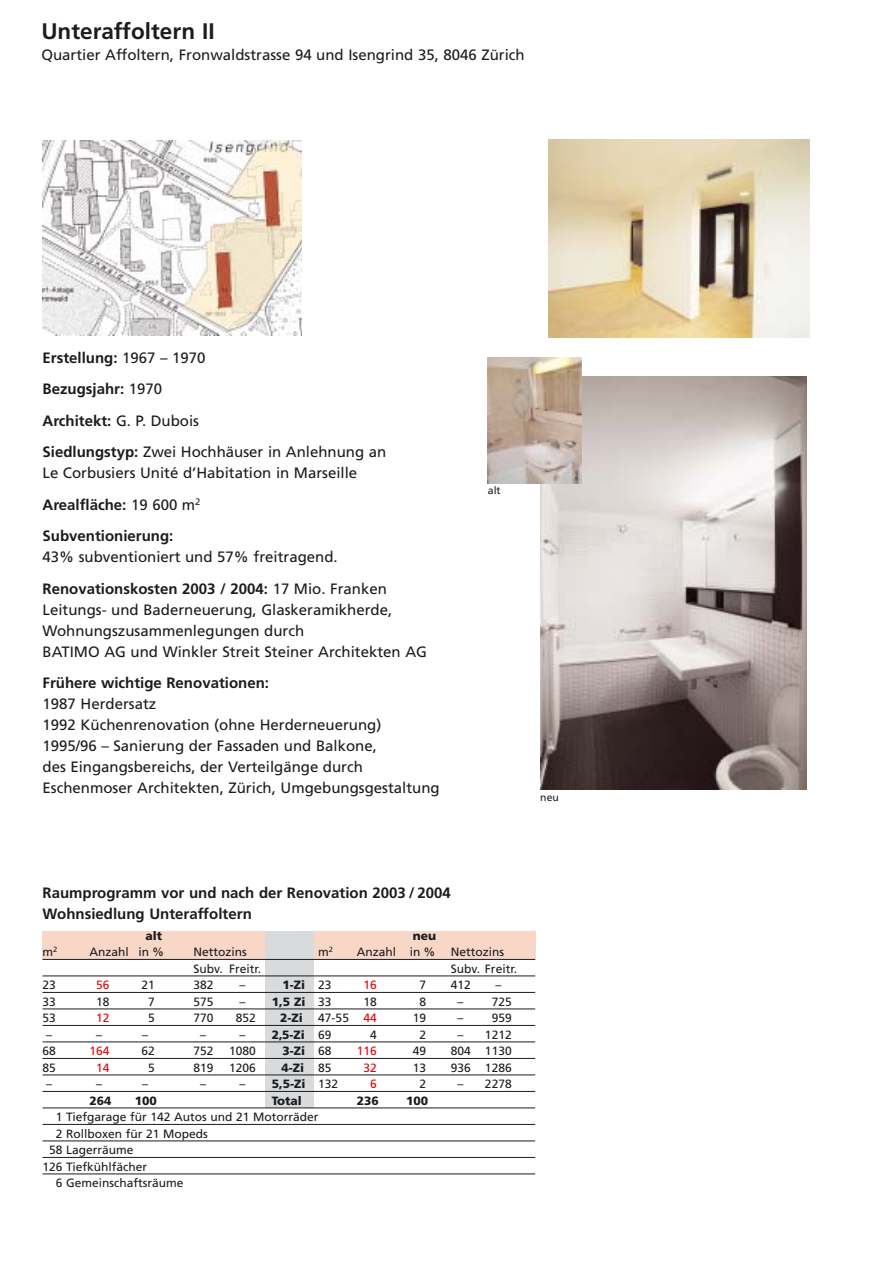
<style>
.page{position:relative;width:893px;height:1263px;background:#fff}
.page>*{position:absolute;margin:0;border:0;box-sizing:border-box;transform-origin:0 0}
.t1{font:700 22.5px "Frutiger";color:#1b1c20}
.t2{font:15px/31.5px "Frutiger";color:#1b1c20}
.t3{font:700 15px/21px "Frutiger";color:#1b1c20}
.t4{font:12px "Frutiger";color:#1b1c20}
.t5{font:900 12px "Frutiger";color:#1b1c20}
.t6{font:12px "Frutiger";color:#e60007}
.t7{font:10.5px "Frutiger";color:#1b1c20}
.s1{font-weight:700}
.s2{font-weight:400}
.s3{color:#e60007}
</style>
<div class="page">
<div style="left:265px;top:931px;width:49px;height:177px;background:#d8dadc"></div>
<div style="left:43px;top:931px;width:222px;height:29px;background:#f9d7c7"></div>
<div style="left:314px;top:931px;width:221px;height:29px;background:#f9d7c7"></div>
<img style="left:548px;top:139px;width:261px;height:199px">
<img style="left:540px;top:376px;width:266px;height:414px">
<hr style="left:43px;top:959px;width:492px;height:1px;background:#1b1c20">
<hr style="left:43px;top:976px;width:492px;height:1px;background:#1b1c20">
<hr style="left:43px;top:992px;width:492px;height:1px;background:#1b1c20">
<hr style="left:43px;top:1009px;width:492px;height:1px;background:#1b1c20">
<hr style="left:43px;top:1025px;width:492px;height:1px;background:#1b1c20">
<hr style="left:43px;top:1042px;width:492px;height:1px;background:#1b1c20">
<hr style="left:43px;top:1058px;width:492px;height:1px;background:#1b1c20">
<hr style="left:43px;top:1075px;width:492px;height:1px;background:#1b1c20">
<hr style="left:43px;top:1091px;width:492px;height:1px;background:#1b1c20">
<hr style="left:43px;top:1108px;width:492px;height:1px;background:#1b1c20">
<hr style="left:43px;top:1124px;width:492px;height:1px;background:#1b1c20">
<hr style="left:43px;top:1141px;width:492px;height:1px;background:#1b1c20">
<hr style="left:43px;top:1157px;width:492px;height:1px;background:#1b1c20">
<hr style="left:43px;top:1174px;width:492px;height:1px;background:#1b1c20">
<img style="left:43px;top:140px;width:259px;height:195px">
<img style="left:487px;top:357px;width:95px;height:127px">
<h1 class="t1" style="left:41px;top:22px;width:175px">Unteraffoltern II</h1>
<p class="t2" style="left:41px;top:41px;width:485px">Quartier Affoltern, Fronwaldstrasse 94 und Isengrind 35, 8046 Zürich</p>
<p class="t2" style="left:43px;top:343px;width:345px"><span class="s1">Erstellung:</span> 1967 – 1970<br><span class="s1">Bezugsjahr:</span> 1970<br><span class="s1">Architekt:</span> G. P. Dubois<br><span class="s1">Siedlungstyp:</span> Zwei Hochhäuser in Anlehnung an</p>
<p class="t2" style="left:43px;top:459px;width:316px">Le Corbusiers Unité d’Habitation in Marseille<br><span class="s1">Arealfläche:</span> 19 600 m<sup>2<br></sup><span class="s1">Subventionierung:</span></p>
<p class="t2" style="left:43px;top:543px;width:346px">43% subventioniert und 57% freitragend.<br><span class="s1">Renovationskosten 2003 / 2004:</span> 17 Mio. Franken</p>
<p class="t2" style="left:43px;top:600px;width:386px;line-height:21px">Leitungs- und Baderneuerung, Glaskeramikherde,<br>Wohnungszusammenlegungen durch<br>BATIMO AG und Winkler Streit Steiner Architekten AG</p>
<p class="t3" style="left:43px;top:674px;width:228px">Frühere wichtige Renovationen:</p>
<p class="t2" style="left:43px;top:695px;width:399px;line-height:21px">1987 Herdersatz<br>1992 Küchenrenovation (ohne Herderneuerung)<br>1995/96 – Sanierung der Fassaden und Balkone,<br>des Eingangsbereichs, der Verteilgänge durch Eschenmoser Architekten, Zürich, Umgebungsgestaltung</p>
<p class="t7" style="left:488px;top:486px;width:14px">alt</p>
<p class="t7" style="left:540px;top:793px;width:20px">neu</p>
<p class="t3" style="left:43px;top:884px;width:410px">Raumprogramm vor und nach der Renovation 2003 / 2004<br>Wohnsiedlung Unteraffoltern</p>
<p class="t5" style="left:146px;top:931px;width:18px">alt</p>
<p class="t5" style="left:413px;top:931px;width:25px">neu</p>
<p class="t4" style="left:43px;top:947px;width:16px">m<sup>2</sup></p>
<p class="t4" style="left:89px;top:947px;width:76px">Anzahl in %</p>
<p class="t4" style="left:193px;top:947px;width:55px">Nettozins</p>
<p class="t4" style="left:318px;top:947px;width:16px">m<sup>2</sup></p>
<p class="t4" style="left:357px;top:947px;width:80px">Anzahl in %</p>
<p class="t4" style="left:451px;top:947px;width:55px">Nettozins</p>
<p class="t4" style="left:193px;top:964px;width:69px">Subv. Freitr.</p>
<p class="t4" style="left:451px;top:964px;width:68px">Subv. Freitr.</p>
<p class="t4" style="left:43px;top:980px;width:15px">23</p>
<p class="t6" style="left:96px;top:980px;width:15px">56</p>
<p class="t4" style="left:141px;top:980px;width:15px">21</p>
<p class="t4" style="left:193px;top:980px;width:22px">382</p>
<p class="t4" style="left:239px;top:980px;width:7px">–</p>
<p class="t5" style="left:282px;top:980px;width:51px">1-Zi <span class="s2">23</span></p>
<p class="t6" style="left:363px;top:980px;width:15px">16</p>
<p class="t4" style="left:419px;top:980px;width:8px">7</p>
<p class="t4" style="left:451px;top:980px;width:22px">412</p>
<p class="t4" style="left:495px;top:980px;width:7px">–</p>
<p class="t4" style="left:43px;top:997px;width:15px">33</p>
<p class="t4" style="left:96px;top:997px;width:15px">18</p>
<p class="t4" style="left:148px;top:997px;width:8px">7</p>
<p class="t4" style="left:193px;top:997px;width:22px">575</p>
<p class="t5" style="left:239px;top:997px;width:94px"><span class="s2">–</span> 1,5 Zi <span class="s2">33</span></p>
<p class="t4" style="left:363px;top:997px;width:15px">18</p>
<p class="t4" style="left:419px;top:997px;width:8px">8</p>
<p class="t4" style="left:457px;top:997px;width:56px">– 725</p>
<p class="t4" style="left:43px;top:1013px;width:15px">53</p>
<p class="t6" style="left:96px;top:1013px;width:15px">12</p>
<p class="t4" style="left:148px;top:1013px;width:8px">5</p>
<p class="t4" style="left:193px;top:1013px;width:22px">770</p>
<p class="t4" style="left:236px;top:1013px;width:22px">852</p>
<p class="t5" style="left:280px;top:1013px;width:24px">2-Zi</p>
<p class="t4" style="left:318px;top:1013px;width:60px">47-55 <span class="s3">44</span></p>
<p class="t4" style="left:413px;top:1013px;width:15px">19</p>
<p class="t4" style="left:457px;top:1013px;width:56px">– 959</p>
<p class="t4" style="left:46px;top:1030px;width:7px">–</p>
<p class="t4" style="left:96px;top:1030px;width:7px">–</p>
<p class="t4" style="left:142px;top:1030px;width:7px">–</p>
<p class="t4" style="left:200px;top:1030px;width:7px">–</p>
<p class="t5" style="left:239px;top:1030px;width:94px"><span class="s2">–</span> 2,5-Zi <span class="s2">69</span></p>
<p class="t4" style="left:370px;top:1030px;width:8px">4</p>
<p class="t4" style="left:419px;top:1030px;width:8px">2</p>
<p class="t4" style="left:457px;top:1030px;width:56px">– 1212</p>
<p class="t4" style="left:43px;top:1046px;width:15px">68</p>
<p class="t6" style="left:89px;top:1046px;width:22px">164</p>
<p class="t4" style="left:141px;top:1046px;width:15px">62</p>
<p class="t4" style="left:193px;top:1046px;width:22px">752</p>
<p class="t4" style="left:229px;top:1046px;width:28px">1080</p>
<p class="t5" style="left:282px;top:1046px;width:51px">3-Zi <span class="s2">68</span></p>
<p class="t6" style="left:357px;top:1046px;width:22px">116</p>
<p class="t4" style="left:413px;top:1046px;width:15px">49</p>
<p class="t4" style="left:451px;top:1046px;width:62px">804 1130</p>
<p class="t4" style="left:43px;top:1063px;width:15px">85</p>
<p class="t6" style="left:96px;top:1063px;width:15px">14</p>
<p class="t4" style="left:148px;top:1063px;width:8px">5</p>
<p class="t4" style="left:193px;top:1063px;width:22px">819</p>
<p class="t4" style="left:229px;top:1063px;width:28px">1206</p>
<p class="t5" style="left:281px;top:1063px;width:52px">4-Zi <span class="s2">85</span></p>
<p class="t6" style="left:363px;top:1063px;width:15px">32</p>
<p class="t4" style="left:413px;top:1063px;width:15px">13</p>
<p class="t4" style="left:451px;top:1063px;width:62px">936 1286</p>
<p class="t4" style="left:46px;top:1079px;width:7px">–</p>
<p class="t4" style="left:96px;top:1079px;width:7px">–</p>
<p class="t4" style="left:142px;top:1079px;width:7px">–</p>
<p class="t4" style="left:200px;top:1079px;width:7px">–</p>
<p class="t5" style="left:239px;top:1079px;width:100px"><span class="s2">–</span> 5,5-Zi <span class="s2">132</span></p>
<p class="t6" style="left:370px;top:1079px;width:8px">6</p>
<p class="t4" style="left:419px;top:1079px;width:8px">2</p>
<p class="t4" style="left:457px;top:1079px;width:56px">– 2278</p>
<p class="t5" style="left:89px;top:1096px;width:24px">264</p>
<p class="t5" style="left:135px;top:1096px;width:24px">100</p>
<p class="t5" style="left:272px;top:1096px;width:32px">Total</p>
<p class="t5" style="left:357px;top:1096px;width:24px">236</p>
<p class="t5" style="left:406px;top:1096px;width:24px">100</p>
<p class="t4" style="left:56px;top:1112px;width:264px">1 Tiefgarage für 142 Autos und 21 Motorräder</p>
<p class="t4" style="left:56px;top:1129px;width:154px">2 Rollboxen für 21 Mopeds</p>
<p class="t4" style="left:49px;top:1145px;width:86px">58 Lagerräume</p>
<p class="t4" style="left:43px;top:1162px;width:106px">126 Tiefkühlfächer</p>
<p class="t4" style="left:56px;top:1178px;width:129px">6 Gemeinschaftsräume</p>
</div>
